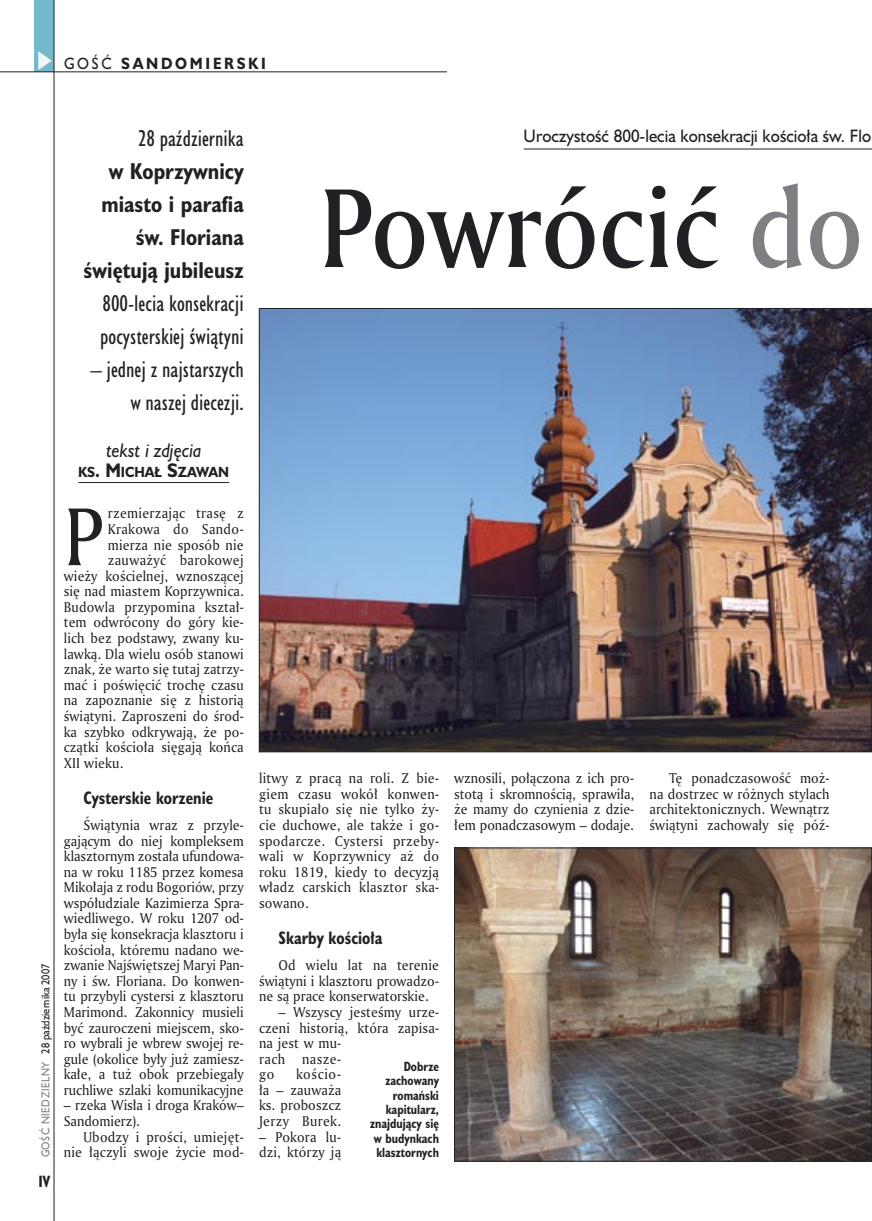
<style>
.page{position:relative;width:872px;height:1221px;background:#fff}
.page>*{position:absolute;margin:0;border:0;box-sizing:border-box;transform-origin:0 0}
._05_tytyl_AmMd_72_pt{font:108px "Amerigo Md PL";color:#212125;scale:.9 1}
._02_body_z_incjalem_4{font:79.05px "Amerigo PL";color:#212125;scale:.94 1}
._06-1_lead_prawy_HuCn_14_pt{font:21px/33px "Humanst 521 Cn PL";color:#212125;text-align:right}
._12_autor_HuBd{font:italic 18px "Humanst 521 PL";color:#212125;scale:.9 1}
._04-3_nadtytul_lokal{font:16.5px "Humanst 521 PL";color:#212125;scale:.94 1}
._04_srodtytul_HuCB_11_pt{font:700 16.5px "Humanst 521 Cn PL";color:#212125;scale:.94 1}
.t1{font:700 15px "Humanst 521 PL";letter-spacing:.2em;color:#212125;scale:.9 1}
.t2{font:700 15px "Humanst 521 Cn PL";color:#212125;scale:.94 1}
._01_body_tekst{font:13.8px/15.6px "Amerigo PL";letter-spacing:.01em;color:#212125;text-align:justify;scale:.94 1}
._02_body_z_incjalem_4-2{font:13.8px "Amerigo PL";letter-spacing:.01em;color:#212125;scale:.94 1}
._02_body_z_incjalem_4-3{font:13.8px "Amerigo PL";letter-spacing:.03em;color:#212125;scale:.94 1}
._12_autor_HuBd-2{font:700 13.5px "Humanst 521 PL";color:#212125;scale:.9 1}
._09_podpis_zdjecia_HuCnB{font:700 12.3px/14.4px "Humanst 521 Cn PL";color:#212125;text-align:right;scale:.94 1}
.t3{font:10.5px "Humanst 521 PL";color:#212125;scale:.9 1}
.s1{font-weight:400}
.s2{font-weight:700}
.s3{font-size:18px}
.s4{color:#7f7f83}
</style>
<div class="page">
<div style="left:35px;top:0;width:19px;height:72px;background:#75baca"></div>
<svg style="left:38px;top:51px;width:14px;height:19px"></svg>
<hr style="left:54px;top:0;width:1px;height:1220px;background:#212125">
<hr style="left:0;top:72px;width:447px;height:1px;background:#212125">
<hr style="left:523px;top:149px;width:349px;height:1px;background:#212125">
<hr style="left:78px;top:482px;width:151px;height:1px;background:#212125">
<img style="left:456px;top:849px;width:414px;height:310px">
<div style="left:454px;top:847px;width:418px;height:314px;border:1px solid #212125"></div>
<img style="left:261px;top:310px;width:609px;height:440px">
<p class="t1" style="left:64px;top:53px;width:226px"><span class="s1">GOŚĆ</span> SANDOMIERSKI</p>
<p class="_06-1_lead_prawy_HuCn_14_pt" style="left:84px;top:121px;width:162px">28 października<br><span class="s2">w Koprzywnicy miasto i parafia św. Floriana świętują jubileusz<br></span>800-lecia konsekracji pocysterskiej świątyni</p>
<p class="_06-1_lead_prawy_HuCn_14_pt" style="left:90px;top:352px;width:155px">– jednej z najstarszych w naszej diecezji.</p>
<p class="_12_autor_HuBd" style="left:106px;top:438px;width:108px">tekst i zdjęcia</p>
<p class="_12_autor_HuBd-2" style="left:78px;top:462px;width:169px">KS<span class="s3">. M</span>ICHAŁ <span class="s3">S</span>ZAWAN</p>
<p class="t3" style="left:38px;top:1157px;width:216px;rotate:-90deg"><span class="s4">GOŚĆ NIEDZIELNY</span> 28 października 2007</p>
<p class="t2" style="left:38px;top:1170px;width:14px">IV</p>
<p class="_02_body_z_incjalem_4" style="left:64px;top:484px;width:43px">P</p>
<p class="_02_body_z_incjalem_4-2" style="left:108px;top:504px;width:146px">rzemierzając trasę z</p>
<p class="_02_body_z_incjalem_4-3" style="left:108px;top:520px;width:146px">Krakowa do Sando-</p>
<p class="_02_body_z_incjalem_4-2" style="left:108px;top:535px;width:146px">mierza nie sposób nie</p>
<p class="_02_body_z_incjalem_4-3" style="left:108px;top:551px;width:146px">zauważyć barokowej</p>
<p class="_02_body_z_incjalem_4-2" style="left:64px;top:566px;width:193px">wieży kościelnej, wznoszącej</p>
<p class="_02_body_z_incjalem_4-2" style="left:64px;top:582px;width:193px">się nad miastem Koprzywnica.</p>
<p class="_02_body_z_incjalem_4-2" style="left:64px;top:597px;width:193px">Budowla przypomina kształ-</p>
<p class="_02_body_z_incjalem_4-2" style="left:64px;top:613px;width:193px">tem odwrócony do góry kie-</p>
<p class="_02_body_z_incjalem_4-2" style="left:64px;top:629px;width:193px">lich bez podstawy, zwany ku-</p>
<p class="_02_body_z_incjalem_4-2" style="left:64px;top:644px;width:193px">lawką. Dla wielu osób stanowi</p>
<p class="_02_body_z_incjalem_4-2" style="left:64px;top:660px;width:193px">znak, że warto się tutaj zatrzy-</p>
<p class="_02_body_z_incjalem_4-2" style="left:64px;top:675px;width:193px">mać i poświęcić trochę czasu</p>
<p class="_02_body_z_incjalem_4-2" style="left:64px;top:691px;width:193px">na zapoznanie się z historią</p>
<p class="_02_body_z_incjalem_4-2" style="left:64px;top:706px;width:193px">świątyni. Zaproszeni do środ-</p>
<p class="_02_body_z_incjalem_4-2" style="left:64px;top:722px;width:193px">ka szybko odkrywają, że po-</p>
<p class="_02_body_z_incjalem_4-2" style="left:64px;top:738px;width:193px">czątki kościoła sięgają końca</p>
<p class="_02_body_z_incjalem_4-2" style="left:64px;top:753px;width:65px">XII wieku.</p>
<p class="_04_srodtytul_HuCB_11_pt" style="left:83px;top:786px;width:140px">Cysterskie korzenie</p>
<p class="_01_body_tekst" style="left:64px;top:816px;width:193px;text-indent:20px">Świątynia wraz z przyle&shy;gającym do niej kompleksem klasztornym została ufundowa&shy;na w roku 1185 przez komesa Mikołaja z rodu Bogoriów, przy współudziale Kazimierza Spra&shy;wiedliwego. W roku 1207 od&shy;była się konsekracja klasztoru i kościoła, któremu nadano we&shy;zwanie Najświętszej Maryi Pan&shy;ny i św. Floriana. Do konwen&shy;tu przybyli cystersi z klasztoru Marimond. Zakonnicy musieli być zauroczeni miejscem, sko&shy;ro wybrali je wbrew swojej re&shy;gule (okolice były już zamiesz&shy;kałe, a tuż obok przebiegały ruchliwe szlaki komunikacyjne</p>
<p class="_01_body_tekst" style="left:64px;top:1097px;width:193px">– rzeka Wisła i droga Kraków–<br>Sandomierz).</p>
<p class="_01_body_tekst" style="left:64px;top:1128px;width:193px;text-align:right">Ubodzy i prości, umiejęt&shy;nie łączyli swoje życie mod-</p>
<p class="_04-3_nadtytul_lokal" style="left:523px;top:124px;width:371px">Uroczystość 800-lecia konsekracji kościoła św. Flo</p>
<p class="_05_tytyl_AmMd_72_pt" style="left:320px;top:156px;width:605px">Powrócić <span class="s4">do</span></p>
<p class="_01_body_tekst" style="left:259px;top:770px;width:193px">litwy z pracą na roli. Z bie&shy;giem czasu wokół konwen&shy;tu skupiało się nie tylko ży&shy;cie duchowe, ale także i go&shy;spodarcze. Cystersi przeby&shy;wali w Koprzywnicy aż do roku 1819, kiedy to decyzją władz carskich klasztor ska&shy;sowano.</p>
<p class="_04_srodtytul_HuCB_11_pt" style="left:279px;top:926px;width:112px">Skarby kościoła</p>
<p class="_01_body_tekst" style="left:259px;top:957px;width:193px;text-indent:20px">Od wielu lat na terenie świątyni i klasztoru prowadzo&shy;ne są prace konserwatorskie.</p>
<p class="_01_body_tekst" style="left:259px;top:1003px;width:193px;text-align:left;text-indent:20px">– Wszyscy jesteśmy urze&shy;czeni historią, która zapisa&shy;na jest w mu-<br>rach nasze-<br>go</p>
<p class="_09_podpis_zdjecia_HuCnB" style="left:370px;top:1058px;width:75px">Dobrze zachowany romański kapitularz, znajdujący się w budynkach klasztornych</p>
<p class="_01_body_tekst" style="left:259px;top:1066px;width:89px;text-indent:37px">kościo&shy;ła – zauważa ks. proboszcz Jerzy Burek.</p>
<p class="_01_body_tekst" style="left:259px;top:1128px;width:89px">– Pokora lu&shy;dzi, którzy ją</p>
<p class="_01_body_tekst" style="left:454px;top:770px;width:193px">wznosili, połączona z ich pro&shy;stotą i skromnością, sprawiła, że mamy do czynienia z dzie&shy;łem ponadczasowym – dodaje.</p>
<p class="_01_body_tekst" style="left:649px;top:770px;width:193px;text-indent:20px">Tę ponadczasowość moż&shy;na dostrzec w różnych stylach architektonicznych. Wewnątrz świątyni zachowały się póź-</p>
</div>
